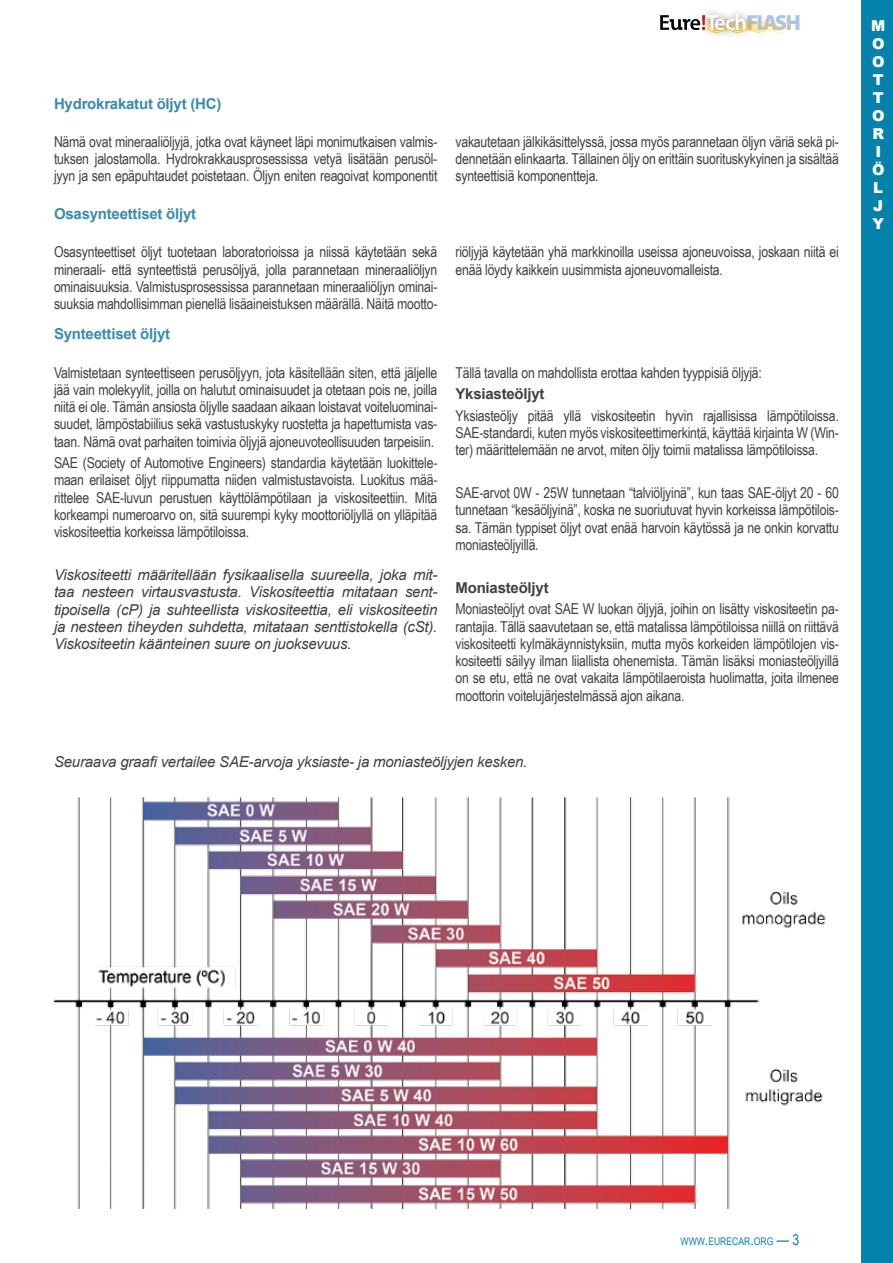
<style>
.page{position:relative;width:893px;height:1263px;background:#fff}
.page>*{position:absolute;margin:0;border:0;box-sizing:border-box;transform-origin:0 0}
.t1{font:15px/17.2px "Arial Narrow";letter-spacing:-.015em;color:#414042;text-align:justify}
.t2{font:italic 15px/17.2px "Arial";letter-spacing:-.015em;color:#414042;text-align:justify}
.t3{font:700 15px "Arial";letter-spacing:-.015em;color:#398ab1}
.t4{font:700 15px "Arial";letter-spacing:-.015em;color:#414042}
.t5{font:900 15px/18px "Arial";color:#fff}
.t6{font:10.5px "Arial Narrow";color:#0482ab}
.s1{font-size:15px}
</style>
<div class="page">
<svg style="left:660px;top:14px;width:139px;height:19px"></svg>
<div style="left:862px;top:0;width:31px;height:1263px;background:#0482ab"></div>
<img style="left:54px;top:797px;width:772px;height:412px">
<p class="t3" style="left:54px;top:93px;width:169px">Hydrokrakatut öljyt (HC)</p>
<p class="t1" style="left:54px;top:132px;width:385px">Nämä ovat mineraaliöljyjä, jotka ovat käyneet läpi monimutkaisen valmis&shy;tuksen jalostamolla. Hydrokrakkausprosessissa vetyä lisätään perusöl&shy;jyyn ja sen epäpuhtaudet poistetaan. Öljyn eniten reagoivat komponentit</p>
<p class="t1" style="left:455px;top:132px;width:385px">vakautetaan jälkikäsittelyssä, jossa myös parannetaan öljyn väriä sekä pi&shy;dennetään elinkaarta. Tällainen öljy on erittäin suorituskykyinen ja sisältää synteettisiä komponentteja.</p>
<p class="t3" style="left:54px;top:204px;width:144px">Osasynteettiset öljyt</p>
<p class="t1" style="left:54px;top:243px;width:385px">Osasynteettiset öljyt tuotetaan laboratorioissa ja niissä käytetään sekä mineraali- että synteettistä perusöljyä, jolla parannetaan mineraaliöljyn ominaisuuksia. Valmistusprosessissa parannetaan mineraaliöljyn ominai&shy;suuksia mahdollisimman pienellä lisäaineistuksen määrällä. Näitä mootto-</p>
<p class="t1" style="left:455px;top:243px;width:385px">riöljyjä käytetään yhä markkinoilla useissa ajoneuvoissa, joskaan niitä ei enää löydy kaikkein uusimmista ajoneuvomalleista.</p>
<p class="t3" style="left:54px;top:324px;width:118px">Synteettiset öljyt</p>
<p class="t1" style="left:54px;top:363px;width:385px">Valmistetaan synteettiseen perusöljyyn, jota käsitellään siten, että jäljelle jää vain molekyylit, joilla on halutut ominaisuudet ja otetaan pois ne, joilla niitä ei ole. Tämän ansiosta öljylle saadaan aikaan loistavat voiteluominai&shy;suudet, lämpöstabiilius sekä vastustuskyky ruostetta ja hapettumista vas&shy;taan. Nämä ovat parhaiten toimivia öljyjä ajoneuvoteollisuuden tarpeisiin.</p>
<p class="t1" style="left:54px;top:454px;width:385px">SAE (Society of Automotive Engineers) standardia käytetään luokittele&shy;maan erilaiset öljyt riippumatta niiden valmistustavoista. Luokitus mää&shy;rittelee SAE-luvun perustuen käyttölämpötilaan ja viskositeettiin. Mitä korkeampi numeroarvo on, sitä suurempi kyky moottoriöljyllä on ylläpitää viskositeettia korkeissa lämpötiloissa.</p>
<p class="t2" style="left:54px;top:566px;width:385px">Viskositeetti määritellään fysikaalisella suureella, joka mit&shy;taa nesteen virtausvastusta. Viskositeettia mitataan sent&shy;tipoisella (cP) ja suhteellista viskositeettia, eli viskositeetin ja nesteen tiheyden suhdetta, mitataan senttistokella (cSt).<br>Viskositeetin käänteinen suure on juoksevuus.</p>
<p class="t1" style="left:455px;top:363px;width:308px">Tällä tavalla on mahdollista erottaa kahden tyyppisiä öljyjä:</p>
<p class="t4" style="left:455px;top:384px;width:91px">Yksiasteöljyt</p>
<p class="t1" style="left:455px;top:406px;width:385px">Yksiasteöljy pitää yllä viskositeetin hyvin rajallisissa lämpötiloissa.<br>SAE-standardi, kuten myös viskositeettimerkintä, käyttää kirjainta W (Win&shy;ter) määrittelemään ne arvot, miten öljy toimii matalissa lämpötiloissa.</p>
<p class="t1" style="left:455px;top:484px;width:385px">SAE-arvot 0W - 25W tunnetaan “talviöljyinä”, kun taas SAE-öljyt 20 - 60 tunnetaan “kesäöljyinä”, koska ne suoriutuvat hyvin korkeissa lämpötilois&shy;sa. Tämän typpiset öljyt ovat enää harvoin käytössä ja ne onkin korvattu moniasteöljyillä.</p>
<p class="t4" style="left:455px;top:578px;width:95px">Moniasteöljyt</p>
<p class="t1" style="left:455px;top:600px;width:385px">Moniasteöljyt ovat SAE W luokan öljyjä, joihin on lisätty viskositeetin pa&shy;rantajia. Tällä saavutetaan se, että matalissa lämpötiloissa niillä on riittävä viskositeetti kylmäkäynnistyksiin, mutta myös korkeiden lämpötilojen vis&shy;kositeetti säilyy ilman liiallista ohenemista. Tämän lisäksi moniasteöljyillä on se etu, että ne ovat vakaita lämpötilaeroista huolimatta, joita ilmenee moottorin voitelujärjestelmässä ajon aikana.</p>
<p class="t2" style="left:54px;top:753px;width:475px">Seuraava graafi vertailee SAE-arvoja yksiaste- ja moniasteöljyjen kesken.</p>
<p class="t5" style="left:871px;top:16px;width:16px">M<br>O<br>O<br>T<br>T<br>O<br>R<br>I<br>Ö<br>L<br>J<br>Y</p>
<p class="t6" style="left:680px;top:1233px;width:120px">WWW<span class="s1">.</span>EURECAR<span class="s1">.</span>ORG <span class="s1">— 3</span></p>
</div>
